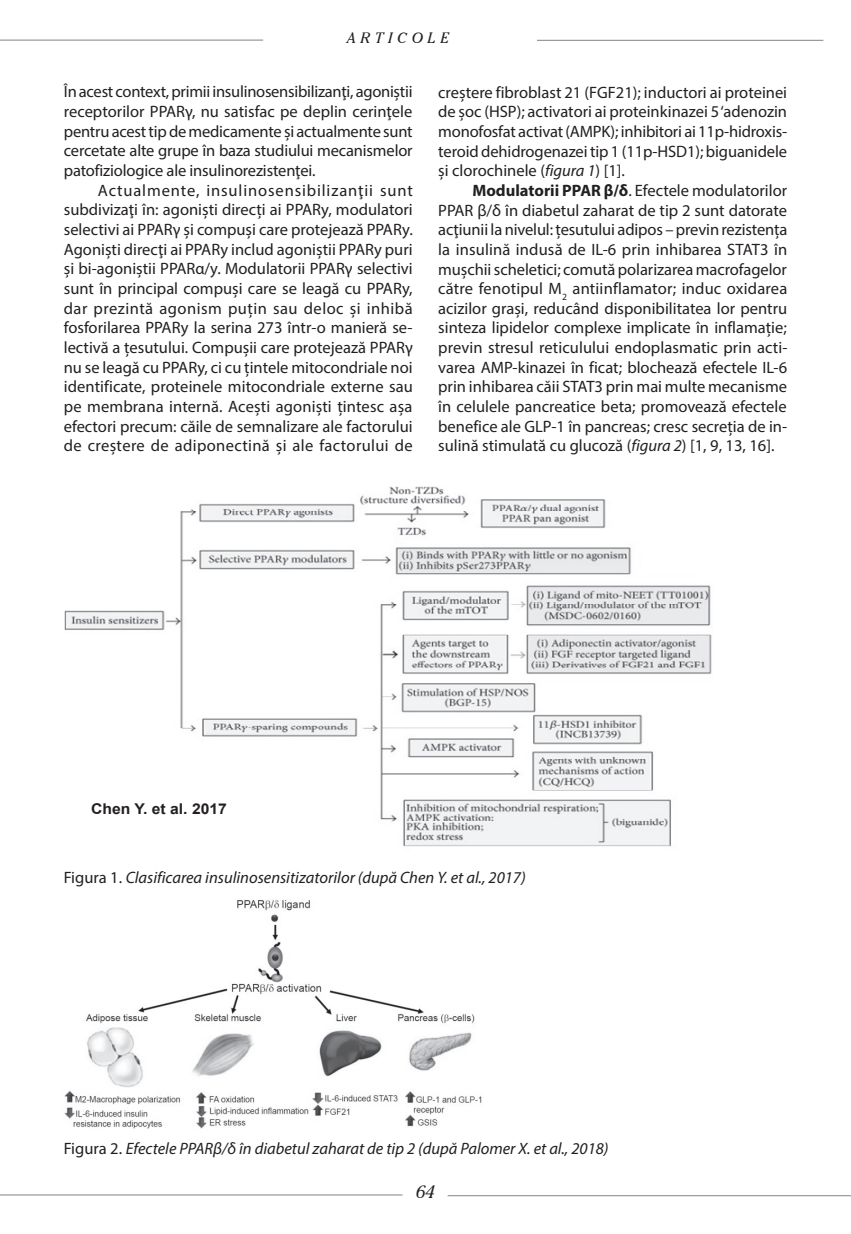
<style>
.page{position:relative;width:851px;height:1234px;background:#fff}
.page>*{position:absolute;margin:0;border:0;box-sizing:border-box;transform-origin:0 0}
.t1{font:italic 18px "Chelthm ITC Bk BTROMAR Book";color:#231f20}
.t2{font:16.5px/19.6px "Myriad Pro";letter-spacing:-.005em;color:#231f20;text-align:justify}
.t3{font:italic 16.5px "Myriad Pro";color:#231f20}
.t4{font:italic 15px "Chelthm ITC Bk BTROMAR Book";letter-spacing:.31em;color:#231f20}
.t5{font:700 14.85px "Arial";color:#231f20;scale:1.06 1}
.t6{font:700 14.1px "Arial";color:#231f20;scale:1.18 1}
.s1{font-style:italic}
.s2{font-weight:700}
.s3{color:#838588}
.s4{font-style:normal}
</style>
<div class="page">
<hr style="left:0;top:1194px;width:402px;height:1px;background:#808285">
<hr style="left:447px;top:1194px;width:403px;height:1px;background:#808285">
<hr style="left:0;top:40px;width:263px;height:1px;background:#808285">
<hr style="left:537px;top:40px;width:286px;height:1px;background:#808285">
<img style="left:64px;top:486px;width:648px;height:361px">
<div style="left:91px;top:802px;width:165px;height:24px;background:#fff"></div>
<img style="left:64px;top:900px;width:418px;height:228px">
<p class="t4" style="left:347px;top:28px;width:104px">AR TICOLE</p>
<p class="t2" style="left:64px;top:82px;width:350px">În acest context, primii insulinosensibilizanţi, agoniştii receptorilor PPARγ, nu satisfac pe deplin cerinţele pentru acest tip de medicamente şi actualmente sunt cercetate alte grupe în baza studiului mecanismelor patofiziologice ale insulinorezistenţei.</p>
<p class="t2" style="left:64px;top:180px;width:350px;text-indent:34px">Actualmente, insulinosensibilizanţii sunt subdivizaţi în: agoniști direcți ai PPARy, modulatori selectivi ai PPARγ și compuși care protejează PPARy.<br>Agoniști direcţi ai PPARy includ agoniștii PPARy puri și bi-agoniștii PPARα/y. Modulatorii PPARγ selectivi sunt în principal compuși care se leagă cu PPARy, dar prezintă agonism puțin sau deloc și inhibă fosforilarea PPARy la serina 273 într-o manieră se&shy;lectivă a țesutului. Compușii care protejează PPARγ nu se leagă cu PPARy, ci cu țintele mitocondriale noi identificate, proteinele mitocondriale externe sau pe membrana internă. Aceşti agonişti țintesc aşa efectori precum: căile de semnalizare ale factorului de creștere de adiponectină și ale factorului de</p>
<p class="t2" style="left:438px;top:82px;width:350px">creștere fibroblast 21 (FGF21); inductori ai proteinei de șoc (HS P); activatori ai proteinkinazei 5 ‘adenozin monofosfat activat (AMPK); inhibitori ai 11p-hidroxis&shy;teroid dehidrogenazei tip 1 (11p-HSD 1); biguanidele și clorochinele (<span class="s1">figura 1</span>) [1].</p>
<p class="t2" style="left:438px;top:180px;width:350px;text-indent:34px"><span class="s2">Modulatorii PPAR β/δ</span>. Efectele modulatorilor PPAR β/δ în diabetul zaharat de tip 2 sunt datorate acţiunii la nivelul: țesutului adipos – previn rezistența la insulină indusă de IL-6 prin inhibarea STAT3 în mușchii scheletici; comută polarizarea macrofagelor către fenotipul M <sub>2</sub> antiinflamator; induc oxidarea acizilor graşi, reducând disponibilitatea lor pentru sinteza lipidelor complexe implicate în inflamație; previn stresul reticulului endoplasmatic prin acti&shy;varea AMP-kinazei în ficat; blochează efectele IL-6 prin inhibarea căii STAT3 prin mai multe mecanisme în celulele pancreatice beta; promovează efectele benefice ale GLP-1 în pancreas; cresc secreția de in&shy;sulină stimulată cu glucoză (<span class="s1">figura 2</span>) [1, 9, 13, 16].</p>
<p class="t5" style="left:91px;top:799px;width:129px">Chen Y. et al. 2017</p>
<p class="t6" style="left:102px;top:801px;width:126px"><span class="s3">Chen</span> Y. et al. 2017</p>
<p class="t3" style="left:64px;top:866px;width:463px"><span class="s4">Figura 1.</span> Clasificarea insulinosensitizatorilor (după Chen Y. et al., 2017)</p>
<p class="t3" style="left:64px;top:1138px;width:546px"><span class="s4">Figura 2.</span> Efectele PPARβ/δ în diabetul zaharat de tip 2 (după Palomer X. et al., 2018)</p>
<p class="t1" style="left:416px;top:1180px;width:20px">64</p>
</div>
